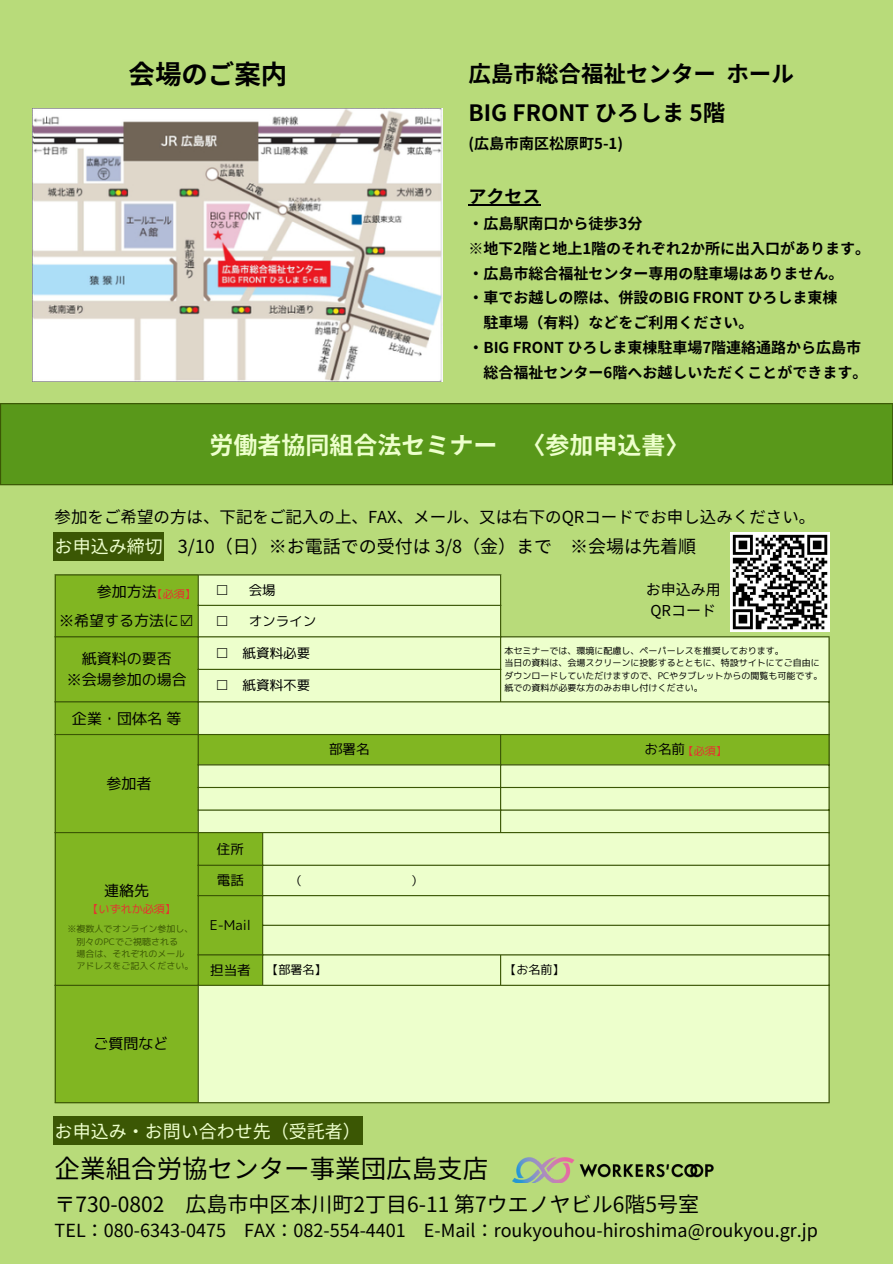
<style>
.page{position:relative;width:893px;height:1264px;background:#fff}
.page>*{position:absolute;margin:0;border:0;box-sizing:border-box;transform-origin:0 0}
.t1{font:700 26.55px "Noto Sans JP";color:#000}
.t2{font:25.5px "Noto Sans JP";color:#000}
.t3{font:700 24px "Noto Sans JP";color:#edffcc}
.t4{font:700 22.5px/38.2px "Noto Sans JP";color:#000}
.t5{font:21px "Noto Sans JP";color:#000}
.t6{font:18px "Noto Sans JP";color:#000}
.t7{font:18px "Noto Sans JP";color:#edffcc}
.t8{font:700 18px "Noto Sans JP";color:#000}
.t9{font:16.5px "Noto Sans JP";color:#000}
.t10{font:700 15px "Noto Sans JP";color:#000}
.t11{font:15px "mplus 1 p regular";color:#000}
.t12{font:15px "Noto Sans JP";color:#000}
.t13{font:13.5px "mplus 1 p regular";color:#000}
.t14{font:12px "mplus 1 p regular";color:#000}
.t15{font:10.95px "mplus 1 p regular";color:#e92e30}
.t16{font:9px/12.5px "mplus 1 p regular";color:#000}
.t17{font:9px "mplus 1 p regular";color:#3b5704}
</style>
<div class="page">
<div style="left:0;top:0;width:892px;height:1263px;background:#b8db7a"></div>
<div style="left:56px;top:575px;width:142px;height:527px;background:#81b622"></div>
<svg style="left:199px;top:574px;width:630px;height:528px;background:#dff4b7"></svg>
<hr style="left:55px;top:575px;width:1px;height:527px;background:#3b5704">
<hr style="left:198px;top:575px;width:1px;height:527px;background:#3b5704">
<hr style="left:262px;top:833px;width:1px;height:151px;background:#3b5704">
<hr style="left:500px;top:575px;width:1px;height:126px;background:#3b5704">
<hr style="left:500px;top:735px;width:1px;height:97px;background:#3b5704">
<svg style="left:500px;top:955px;width:1px;height:29px"></svg>
<hr style="left:828px;top:637px;width:1px;height:465px;background:#3b5704">
<hr style="left:55px;top:574px;width:446px;height:1px;background:#3b5704">
<hr style="left:198px;top:604px;width:303px;height:2px;background:#3b5704">
<hr style="left:55px;top:636px;width:774px;height:1px;background:#3b5704">
<hr style="left:198px;top:668px;width:303px;height:2px;background:#3b5704">
<hr style="left:55px;top:701px;width:774px;height:1px;background:#3b5704">
<hr style="left:55px;top:734px;width:774px;height:1px;background:#3b5704">
<hr style="left:198px;top:764px;width:631px;height:1px;background:#3b5704">
<hr style="left:198px;top:787px;width:631px;height:1px;background:#3b5704">
<hr style="left:198px;top:809px;width:631px;height:1px;background:#3b5704">
<hr style="left:55px;top:832px;width:774px;height:1px;background:#3b5704">
<hr style="left:198px;top:864px;width:631px;height:1px;background:#3b5704">
<hr style="left:198px;top:895px;width:631px;height:1px;background:#3b5704">
<hr style="left:262px;top:924px;width:567px;height:1px;background:#3b5704">
<hr style="left:198px;top:954px;width:631px;height:1px;background:#3b5704">
<hr style="left:55px;top:984px;width:774px;height:1px;background:#3b5704">
<hr style="left:55px;top:1102px;width:774px;height:1px;background:#3b5704">
<div style="left:53px;top:1116px;width:309px;height:29px;background:#3b5704"></div>
<div style="left:0;top:403px;width:892px;height:82px;background:#59981a"></div>
<hr style="left:0;top:404px;width:1px;height:80px;background:#3b5704">
<hr style="left:892px;top:404px;width:1px;height:80px;background:#3b5704">
<hr style="left:0;top:403px;width:892px;height:1px;background:#3b5704">
<hr style="left:0;top:484px;width:892px;height:1px;background:#3b5704">
<img style="left:512px;top:1157px;width:202px;height:25px">
<img style="left:32px;top:109px;width:410px;height:272px">
<img style="left:730px;top:532px;width:99px;height:99px">
<hr style="left:468px;top:204px;width:72px;height:1px;background:#000">
<div style="left:53px;top:532px;width:111px;height:29px;background:#3b5704"></div>
<p class="t1" style="left:128px;top:53px;width:160px">会場のご案内</p>
<p class="t4" style="left:468px;top:54px;width:327px">広島市総合福祉センターホール<br>BIG FRONT ひろしま 5階</p>
<p class="t10" style="left:468px;top:131px;width:156px">(広島市南区松原町5-1)</p>
<p class="t8" style="left:468px;top:182px;width:74px">アクセス</p>
<p class="t10" style="left:468px;top:212px;width:175px">・広島駅南口から徒歩3分</p>
<p class="t10" style="left:468px;top:236px;width:403px">※地下2階と地上1階のそれぞれ2か所に出入口があります。</p>
<p class="t10" style="left:468px;top:261px;width:376px">・広島市総合福祉センター専用の駐車場はありません。</p>
<p class="t10" style="left:468px;top:286px;width:370px">・車でお越しの際は、併設のBIG FRONT ひろしま東棟</p>
<p class="t10" style="left:483px;top:311px;width:271px">駐車場（有料）などをご利用ください。</p>
<p class="t10" style="left:468px;top:335px;width:394px">・BIG FRONT ひろしま東棟駐車場7階連絡通路から広島市</p>
<p class="t10" style="left:483px;top:360px;width:385px">総合福祉センター6階へお越しいただくことができます。</p>
<p class="t3" style="left:209px;top:426px;width:467px">労働者協同組合法セミナー 〈参加申込書〉</p>
<p class="t9" style="left:55px;top:504px;width:762px">参加をご希望の方は、下記をご記入の上、FAX、メール、又は右下のQRコードでお申し込みください。</p>
<p class="t7" style="left:55px;top:532px;width:110px">お申込み締切</p>
<p class="t6" style="left:178px;top:531px;width:520px">3/10（日）※お電話での受付は 3/8（金）まで ※会場は先着順</p>
<h1 class="t11" style="left:97px;top:580px;width:61px">参加方法</h1>
<p class="t11" style="left:59px;top:609px;width:136px">※希望する方法に☑</p>
<p class="t15" style="left:152px;top:586px;width:46px">【必須】</p>
<p class="t11" style="left:82px;top:648px;width:91px">紙資料の要否</p>
<h4 class="t11" style="left:67px;top:669px;width:121px">※会場参加の場合</h4>
<p class="t11" style="left:72px;top:707px;width:111px">企業・団体名等</p>
<p class="t11" style="left:106px;top:772px;width:46px">参加者</p>
<h3 class="t13" style="left:216px;top:580px;width:62px">□ 会場</h3>
<h6 class="t13" style="left:216px;top:611px;width:102px">□ オンライン</h6>
<p class="t12" style="left:645px;top:578px;width:74px">お申込み用</p>
<p class="t12" style="left:650px;top:598px;width:67px">QRコード</p>
<p class="t13" style="left:216px;top:643px;width:96px">□ 紙資料必要</p>
<h5 class="t16" style="left:504px;top:644px;width:280px">本セミナーでは、環境に配慮し、ペーパーレスを推奨しております。</h5>
<h5 class="t16" style="left:504px;top:656px;width:319px">当日の資料は、会場スクリーンに投影するとともに、特設サイトにてご自由にダウンロードしていただけますので、PCやタブレットからの閲覧も可能です。</h5>
<p class="t13" style="left:216px;top:675px;width:96px">□ 紙資料不要</p>
<h5 class="t16" style="left:504px;top:681px;width:199px">紙での資料が必要な方のみお申し付けください。</h5>
<p class="t13" style="left:329px;top:740px;width:42px">部署名</p>
<p class="t13" style="left:644px;top:740px;width:42px">お名前</p>
<h5 class="t15" style="left:682px;top:742px;width:46px">【必須】</h5>
<p class="t11" style="left:104px;top:879px;width:46px">連絡先</p>
<h2 class="t15" style="left:88px;top:900px;width:90px">【いずれか必須】</h2>
<p class="t17" style="left:68px;top:922px;width:127px">※複数人でオンライン参加し、</p>
<p class="t17" style="left:77px;top:935px;width:103px">別々のPCでご視聴される</p>
<p class="t17" style="left:77px;top:947px;width:109px">場合は、それぞれのメール</p>
<p class="t17" style="left:77px;top:959px;width:118px">アドレスをご記入ください。</p>
<p class="t13" style="left:217px;top:839px;width:28px">住所</p>
<p class="t13" style="left:217px;top:870px;width:28px">電話</p>
<p class="t14" style="left:290px;top:871px;width:13px">（</p>
<p class="t14" style="left:410px;top:871px;width:13px">）</p>
<p class="t13" style="left:210px;top:915px;width:43px">E-Mail</p>
<p class="t13" style="left:210px;top:960px;width:42px">担当者</p>
<p class="t14" style="left:266px;top:961px;width:61px">【部署名】</p>
<p class="t14" style="left:504px;top:961px;width:61px">【お名前】</p>
<p class="t11" style="left:93px;top:1033px;width:76px">ご質問など</p>
<p class="t7" style="left:55px;top:1116px;width:308px">お申込み・お問い合わせ先（受託者）</p>
<p class="t2" style="left:55px;top:1147px;width:435px">企業組合労協センター事業団広島支店</p>
<p class="t5" style="left:55px;top:1187px;width:646px">〒730-0802 広島市中区本川町2丁目 6-11 第7ウエノヤビル6階5号室</p>
<p class="t6" style="left:55px;top:1216px;width:764px">TEL：080-6343-0475 FAX：082-554-4401 E-Mail：roukyouhou-hiroshima@roukyou.gr.jp</p>
</div>
